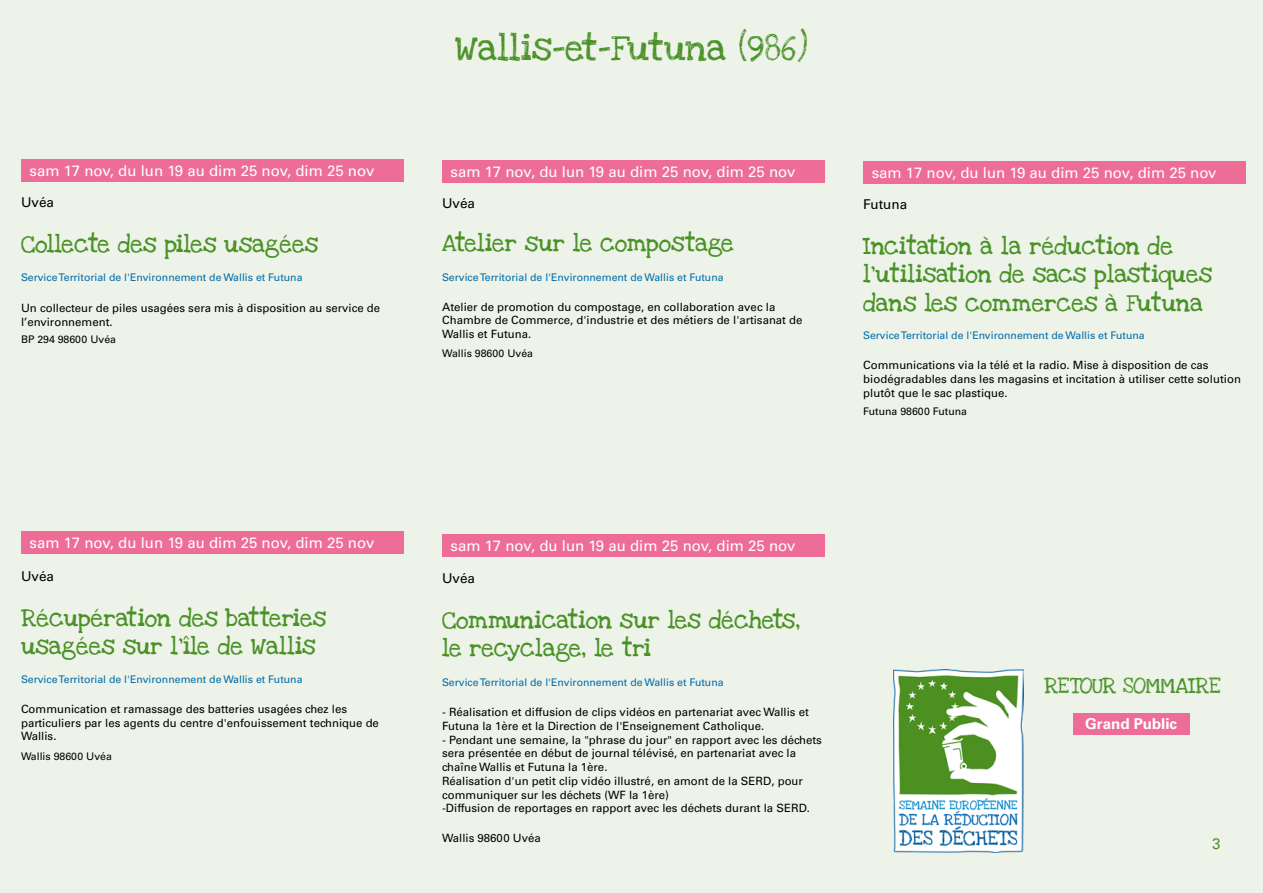
<style>
.page{position:relative;width:1263px;height:893px;background:#eef3e9}
.page>*{position:absolute;margin:0;border:0;box-sizing:border-box;transform-origin:0 0}
.t1{font:27px "Love Ya Like A Sister";color:#4a9228}
.t2{font:18px/28.5px "Love Ya Like A Sister Solid";color:#4a9228}
.t3{font:16.5px "Love Ya Like A Sister";letter-spacing:-.025em;color:#4a9228}
.t4{font:15px "Univers LT Std";color:#fff}
.t5{font:700 15px "Univers";color:#fff}
.t6{font:15px "Univers";color:#4a9228}
.t7{font:13.5px "Univers LT Std";color:#000}
.t8{font:11.4px/13.6px "Univers LT Std";color:#000}
.t9{font:10.5px "Univers LT Std";color:#006daa}
.t10{font:10.5px "Univers LT Std";color:#000}
</style>
<div class="page">
<img style="left:893px;top:670px;width:131px;height:183px">
<div style="left:21px;top:159px;width:383px;height:23px;background:#ed6d98"></div>
<div style="left:442px;top:534px;width:383px;height:22px;background:#ed6d98"></div>
<div style="left:863px;top:161px;width:383px;height:23px;background:#ed6d98"></div>
<div style="left:442px;top:160px;width:383px;height:23px;background:#ed6d98"></div>
<div style="left:21px;top:531px;width:383px;height:23px;background:#ed6d98"></div>
<div style="left:1073px;top:713px;width:116px;height:21px;background:#ed6d98"></div>
<h1 class="t1" style="left:455px;top:26px;width:355px">Wallis-et-Futuna (986)</h1>
<h3 class="t4" style="left:30px;top:162px;width:346px">sam 17 nov, du lun 19 au dim 25 nov, dim 25 nov</h3>
<h3 class="t4" style="left:451px;top:163px;width:346px">sam 17 nov, du lun 19 au dim 25 nov, dim 25 nov</h3>
<h3 class="t4" style="left:872px;top:164px;width:346px">sam 17 nov, du lun 19 au dim 25 nov, dim 25 nov</h3>
<p class="t7" style="left:21px;top:194px;width:35px">Uvéa</p>
<p class="t7" style="left:442px;top:195px;width:35px">Uvéa</p>
<p class="t7" style="left:863px;top:196px;width:45px">Futuna</p>
<h2 class="t2" style="left:21px;top:230px;width:299px">Collecte des piles usagées</h2>
<p class="t9" style="left:21px;top:271px;width:283px">Service Territorial de l'Environnement de Wallis et Futuna</p>
<p class="t8" style="left:21px;top:301px;width:361px">Un collecteur de piles usagées sera mis à disposition au service de l’environnement.</p>
<p class="t10" style="left:21px;top:333px;width:96px">BP 294 98600 Uvéa</p>
<h2 class="t2" style="left:442px;top:230px;width:293px">Atelier sur le compostage</h2>
<p class="t9" style="left:442px;top:271px;width:283px">Service Territorial de l'Environnement de Wallis et Futuna</p>
<p class="t8" style="left:442px;top:300px;width:362px">Atelier de promotion du compostage, en collaboration avec la<br>Chambre de Commerce, d'industrie et des métiers de l'artisanat de<br>Wallis et Futuna.</p>
<h2 class="t2" style="left:863px;top:232px;width:350px">Incitation à la réduction de l'utilisation de sacs plastiques dans les commerces à Futuna</h2>
<p class="t9" style="left:863px;top:329px;width:283px">Service Territorial de l'Environnement de Wallis et Futuna</p>
<p class="t10" style="left:442px;top:347px;width:92px">Wallis 98600 Uvéa</p>
<p class="t8" style="left:863px;top:359px;width:379px">Communications via la télé et la radio. Mise à disposition de cas biodégradables dans les magasins et incitation à utiliser cette solution plutôt que le sac plastique.</p>
<p class="t10" style="left:863px;top:405px;width:105px">Futuna 98600 Futuna</p>
<h3 class="t4" style="left:30px;top:534px;width:346px">sam 17 nov, du lun 19 au dim 25 nov, dim 25 nov</h3>
<h3 class="t4" style="left:451px;top:536px;width:346px">sam 17 nov, du lun 19 au dim 25 nov, dim 25 nov</h3>
<p class="t7" style="left:21px;top:568px;width:35px">Uvéa</p>
<p class="t7" style="left:442px;top:570px;width:35px">Uvéa</p>
<h2 class="t2" style="left:21px;top:604px;width:307px">Récupération des batteries usagées sur l'île de Wallis</h2>
<h2 class="t2" style="left:442px;top:606px;width:360px">Communication sur les déchets, le recyclage, le tri</h2>
<p class="t9" style="left:21px;top:673px;width:283px">Service Territorial de l'Environnement de Wallis et Futuna</p>
<p class="t9" style="left:442px;top:676px;width:283px">Service Territorial de l'Environnement de Wallis et Futuna</p>
<h3 class="t3" style="left:1044px;top:672px;width:178px">RETOUR SOMMAIRE</h3>
<p class="t8" style="left:21px;top:702px;width:359px">Communication et ramassage des batteries usagées chez les particuliers par les agents du centre d'enfouissement technique de<br>Wallis.</p>
<p class="t10" style="left:21px;top:750px;width:92px">Wallis 98600 Uvéa</p>
<p class="t8" style="left:442px;top:706px;width:368px">- Réalisation et diffusion de clips vidéos en partenariat avec Wallis et<br>Futuna la 1ère et la Direction de l'Enseignement Catholique.</p>
<p class="t8" style="left:442px;top:733px;width:381px">- Pendant une semaine, la "phrase du jour" en rapport avec les déchets sera présentée en début de journal télévisé, en partenariat avec la chaîne Wallis et Futuna la 1ère.<br>Réalisation d'un petit clip vidéo illustré, en amont de la SERD, pour communiquer sur les déchets (WF la 1ère)<br>-Diffusion de reportages en rapport avec les déchets durant la SERD.</p>
<h3 class="t5" style="left:1085px;top:715px;width:93px">Grand Public</h3>
<p class="t8" style="left:442px;top:831px;width:100px">Wallis 98600 Uvéa</p>
<h3 class="t6" style="left:1212px;top:834px;width:10px">3</h3>
</div>
